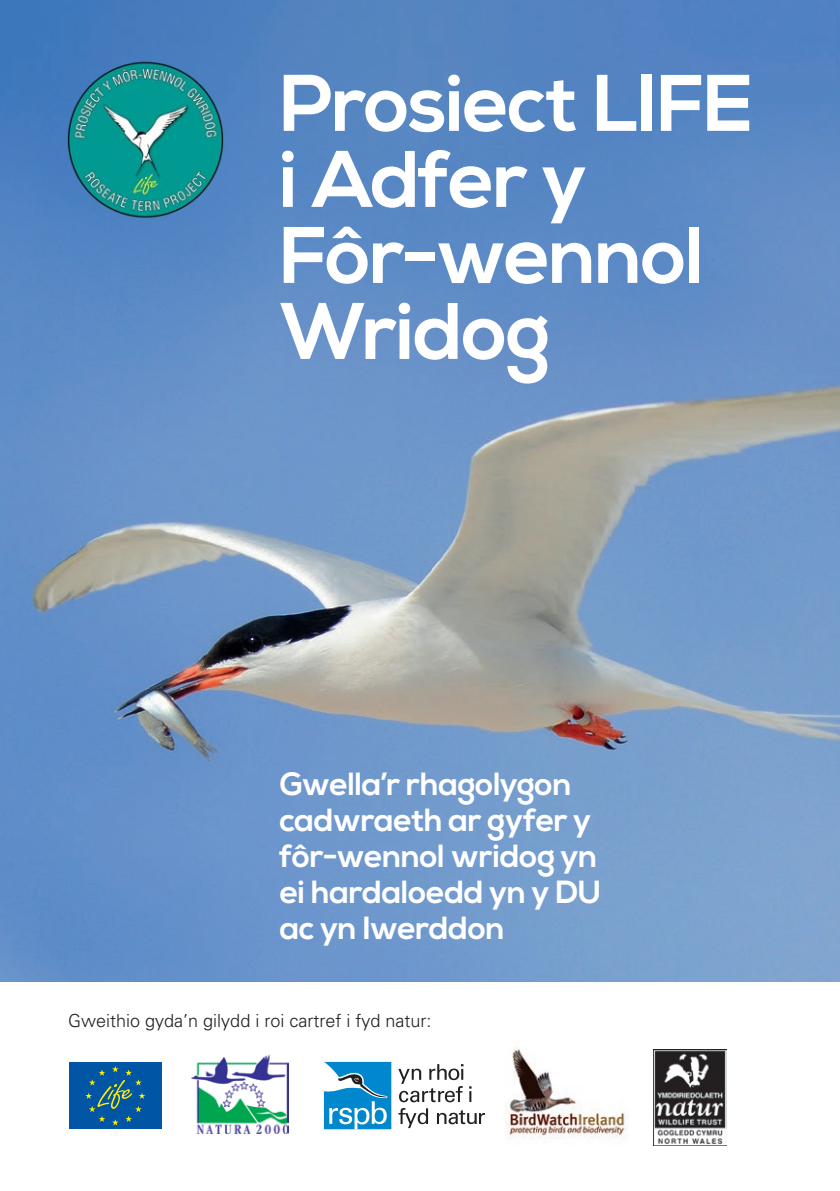
<style>
.page{position:relative;width:840px;height:1191px;background:#fff}
.page>*{position:absolute;margin:0;border:0;box-sizing:border-box;transform-origin:0 0}
.t1{font:700 80px/76px "Nexa";letter-spacing:-.02em;color:#fff}
.t2{font:700 32px/36px "Nexa";letter-spacing:-.01em;color:#fff}
.t3{font:300 18px "Univers";color:#231f20}
</style>
<div class="page">
<img style="left:0;top:0;width:839px;height:981px">
<img style="left:12px;top:45px;width:266px;height:188px">
<div style="left:69px;top:1062px;width:92px;height:67px;background:#0155a5"></div>
<svg style="left:85px;top:1066px;width:60px;height:59px"></svg>
<img style="left:191px;top:1054px;width:97px;height:79px">
<img style="left:653px;top:1049px;width:73px;height:96px">
<svg style="left:324px;top:1062px;width:67px;height:67px"></svg>
<svg style="left:398px;top:1108px;width:86px;height:20px"></svg>
<svg style="left:398px;top:1064px;width:73px;height:38px"></svg>
<img style="left:505px;top:1047px;width:123px;height:92px">
<p class="t1" style="left:279px;top:68px;width:475px">Prosiect LIFE i Adfer y<br>Fôr-wennol<br>Wridog</p>
<p class="t2" style="left:279px;top:767px;width:323px">Gwella’r rhagolygon cadwraeth ar gyfer y fôr-wennol wridog yn ei hardaloedd yn y DU ac yn Iwerddon</p>
<p class="t3" style="left:68px;top:1010px;width:365px">Gweithio gyda’n gilydd i roi cartref i fyd natur:</p>
</div>
